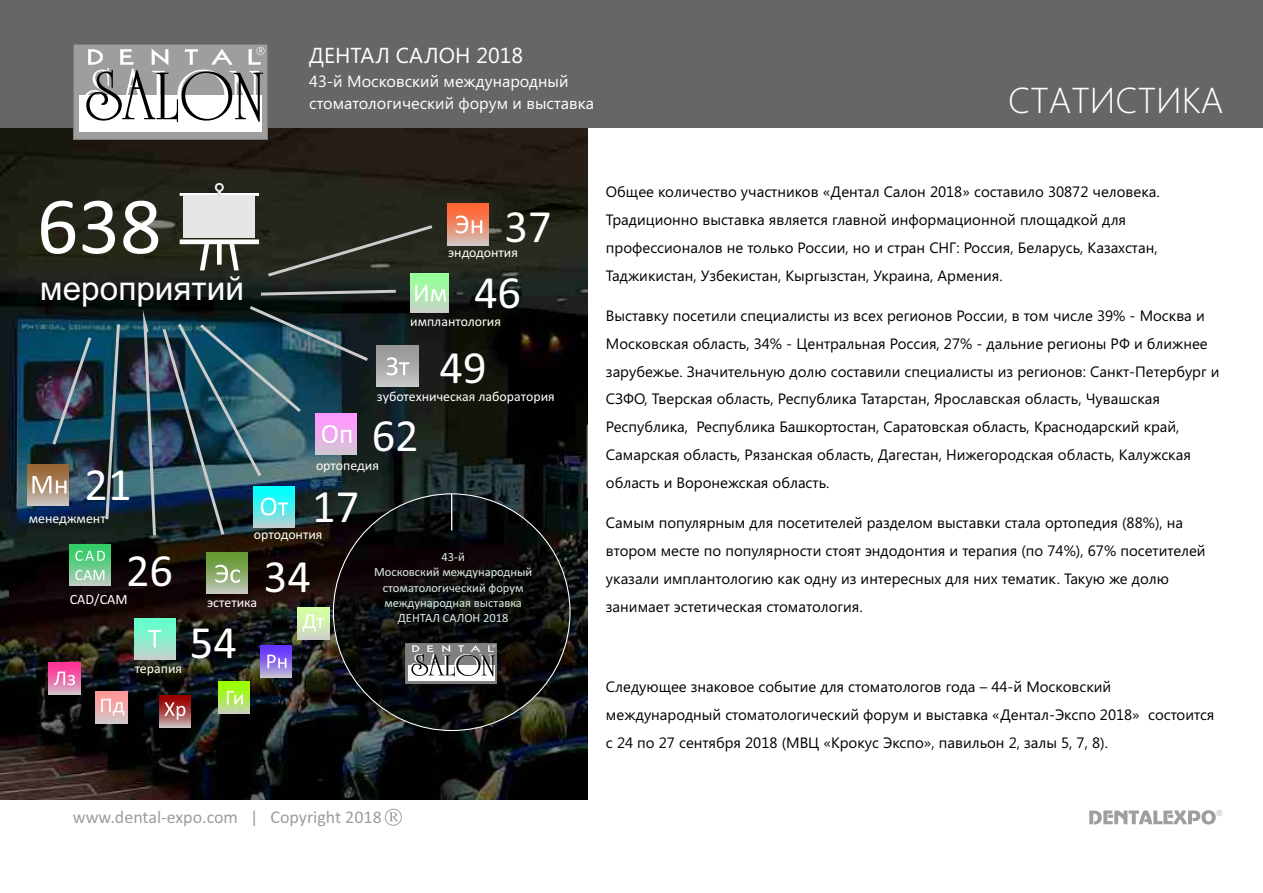
<style>
.page{position:relative;width:1263px;height:893px;background:#fff}
.page>*{position:absolute;margin:0;border:0;box-sizing:border-box;transform-origin:0 0}
.t1{font:82.05px "Calibri";color:#fff}
.t2{font:46.5px "Calibri";color:#fff}
.t3{font:300 36px "Segoe UI";color:#fff}
.t4{font:33.3px "Arial";color:#fefefe}
.t5{font:21.6px "Segoe UI";color:#fff}
.t6{font:18px "Calibri";color:#9e9e9e}
.t7{font:16.2px/22.5px "Segoe UI";color:#fff}
.t8{font:15px/27.9px "Segoe UI";color:#000}
.t9{font:14.25px "Calibri";color:#fff}
.t10{font:13.95px "Calibri";color:#fefefe}
.t11{font:12.45px/15.3px "Calibri";color:#ddede3;text-align:center}
.s1{font-size:17.7px}
</style>
<div class="page">
<img style="left:1px;top:128px;width:586px;height:671px">
<svg style="left:385px;top:809px;width:17px;height:17px"></svg>
<div style="left:0;top:0;width:1263px;height:128px;background:#666"></div>
<svg style="left:73px;top:44px;width:195px;height:95px;background:#b3b3b3"></svg>
<svg style="left:1089px;top:810px;width:133px;height:14px"></svg>
<hr style="left:587px;top:425px;width:1px;height:73px;background:#999">
<img style="left:333px;top:494px;width:237px;height:237px;border-radius:50%">
<hr style="left:451px;top:494px;width:1px;height:36px;background:#fff">
<div style="left:184px;top:196px;width:71px;height:41px;background:#e6e6e6"></div>
<svg style="left:180px;top:239px;width:79px;height:31px"></svg>
<svg style="left:180px;top:183px;width:79px;height:13px"></svg>
<div style="left:410px;top:274px;width:39px;height:38px;background:linear-gradient(to bottom,#93ff93,#c3d5c3)"></div>
<svg style="left:415px;top:285px;width:31px;height:16px"></svg>
<div style="left:448px;top:204px;width:41px;height:41px;background:linear-gradient(to bottom,#ff5b22,#d4c1ba)"></div>
<svg style="left:456px;top:215px;width:26px;height:18px"></svg>
<div style="left:377px;top:346px;width:41px;height:41px;background:linear-gradient(to bottom,#939393,#c5c5c5)"></div>
<div style="left:69px;top:545px;width:41px;height:41px;background:linear-gradient(to bottom,#20cc59,#b7ccbe)"></div>
<svg style="left:75px;top:551px;width:30px;height:29px"></svg>
<div style="left:28px;top:464px;width:41px;height:41px;background:linear-gradient(to bottom,#925920,#c4bdb5)"></div>
<svg style="left:32px;top:476px;width:35px;height:17px"></svg>
<div style="left:134px;top:618px;width:41px;height:41px;background:linear-gradient(to bottom,#59ffcc,#bdd4cc)"></div>
<svg style="left:148px;top:630px;width:13px;height:17px"></svg>
<div style="left:207px;top:553px;width:41px;height:41px;background:linear-gradient(to bottom,#599320,#bfc5b8)"></div>
<svg style="left:215px;top:565px;width:25px;height:18px"></svg>
<img style="left:50px;top:334px;width:44px;height:114px">
<svg style="left:104px;top:321px;width:18px;height:201px;background:#2d5160"></svg>
<img style="left:141px;top:288px;width:268px;height:250px">
<svg style="left:265px;top:223px;width:171px;height:56px;background:#303429"></svg>
<svg style="left:159px;top:696px;width:32px;height:31px"></svg>
<svg style="left:165px;top:702px;width:20px;height:18px"></svg>
<div style="left:96px;top:691px;width:32px;height:32px;background:linear-gradient(to bottom,#ff9292,#d6c5c5)"></div>
<svg style="left:101px;top:699px;width:23px;height:17px"></svg>
<div style="left:218px;top:682px;width:32px;height:32px;background:linear-gradient(to bottom,#93ff00,#c5d4ae)"></div>
<svg style="left:227px;top:691px;width:16px;height:13px"></svg>
<svg style="left:260px;top:646px;width:32px;height:31px"></svg>
<svg style="left:267px;top:655px;width:19px;height:13px"></svg>
<div style="left:49px;top:662px;width:31px;height:32px;background:linear-gradient(to bottom,#ff1e92,#d6b0c3)"></div>
<svg style="left:54px;top:671px;width:21px;height:14px"></svg>
<div style="left:297px;top:607px;width:32px;height:32px;background:linear-gradient(to bottom,#d7ff9d,#ced5c5)"></div>
<svg style="left:303px;top:615px;width:21px;height:17px"></svg>
<svg style="left:405px;top:643px;width:92px;height:41px"></svg>
<h3 class="t5" style="left:309px;top:47px;width:215px">ДЕНТАЛ САЛОН 2018</h3>
<p class="t7" style="left:309px;top:72px;width:286px">43-й Московский международный стоматологический форум и выставка</p>
<h3 class="t3" style="left:1008px;top:87px;width:217px">СТАТИСТИКА</h3>
<h1 class="t1" style="left:37px;top:192px;width:126px">638</h1>
<h3 class="t4" style="left:40px;top:276px;width:206px">мероприятий</h3>
<h2 class="t2" style="left:85px;top:465px;width:49px">21</h2>
<p class="t10" style="left:29px;top:512px;width:78px">менеджмент</p>
<h2 class="t2" style="left:504px;top:207px;width:49px">37</h2>
<p class="t10" style="left:448px;top:246px;width:71px">эндодонтия</p>
<h2 class="t2" style="left:474px;top:273px;width:49px">46</h2>
<p class="t10" style="left:410px;top:315px;width:92px">имплантология</p>
<h2 class="t2" style="left:440px;top:348px;width:49px">49</h2>
<p class="t10" style="left:377px;top:390px;width:179px">зуботехническая лаборатория</p>
<h2 class="t2" style="left:372px;top:416px;width:49px">62</h2>
<p class="t10" style="left:316px;top:460px;width:64px">ортопедия</p>
<h2 class="t2" style="left:312px;top:487px;width:49px">17</h2>
<p class="t10" style="left:254px;top:528px;width:70px">ортодонтия</p>
<h2 class="t2" style="left:126px;top:551px;width:49px">26</h2>
<h2 class="t2" style="left:264px;top:557px;width:49px">34</h2>
<p class="t9" style="left:70px;top:594px;width:59px">CAD/CAM</p>
<p class="t10" style="left:135px;top:662px;width:49px">терапия</p>
<p class="t10" style="left:207px;top:596px;width:51px">эстетика</p>
<h2 class="t2" style="left:190px;top:623px;width:49px">54</h2>
<p class="t11" style="left:374px;top:550px;width:159px">43-й<br>Московский международный стоматологический форум международная выставка<br>ДЕНТАЛ САЛОН 2018</p>
<p class="t6" style="left:73px;top:810px;width:310px">www.dental-expo.com | Copyright 201<span class="s1">8</span></p>
<p class="t8" style="left:606px;top:179px;width:555px">Общее количество участников «Дентал Салон 2018» составило 30872 человека.<br>Традиционно выставка является главной информационной площадкой для профессионалов не только России, но и стран СНГ: Россия, Беларусь, Казахстан, Таджикистан, Узбекистан, Кыргызстан, Украина, Армения.</p>
<p class="t8" style="left:606px;top:303px;width:615px">Выставку посетили специалисты из всех регионов России, в том числе 39% - Москва и Московская область, 34% - Центральная Россия, 27% - дальние регионы РФ и ближнее зарубежье. Значительную долю составили специалисты из регионов: Санкт-Петербург и СЗФО, Тверская область, Республика Татарстан, Ярославская область, Чувашская Республика, Республика Башкортостан, Саратовская область, Краснодарский край, Самарская область, Рязанская область, Дагестан, Нижегородская область, Калужская область и Воронежская область.</p>
<p class="t8" style="left:606px;top:510px;width:601px">Самым популярным для посетителей разделом выставки стала ортопедия (88%), на втором месте по популярности стоят эндодонтия и терапия (по 74%), 67% посетителей указали имплантологию как одну из интересных для них тематик. Такую же долю занимает эстетическая стоматология.</p>
<p class="t8" style="left:606px;top:674px;width:610px">Следующее знаковое событие для стоматологов года – 44-й Московский международный стоматологический форум и выставка «Дентал-Экспо 2018» состоится с 24 по 27 сентября 2018 (МВЦ «Крокус Экспо», павильон 2, залы 5, 7, 8).</p>
</div>
